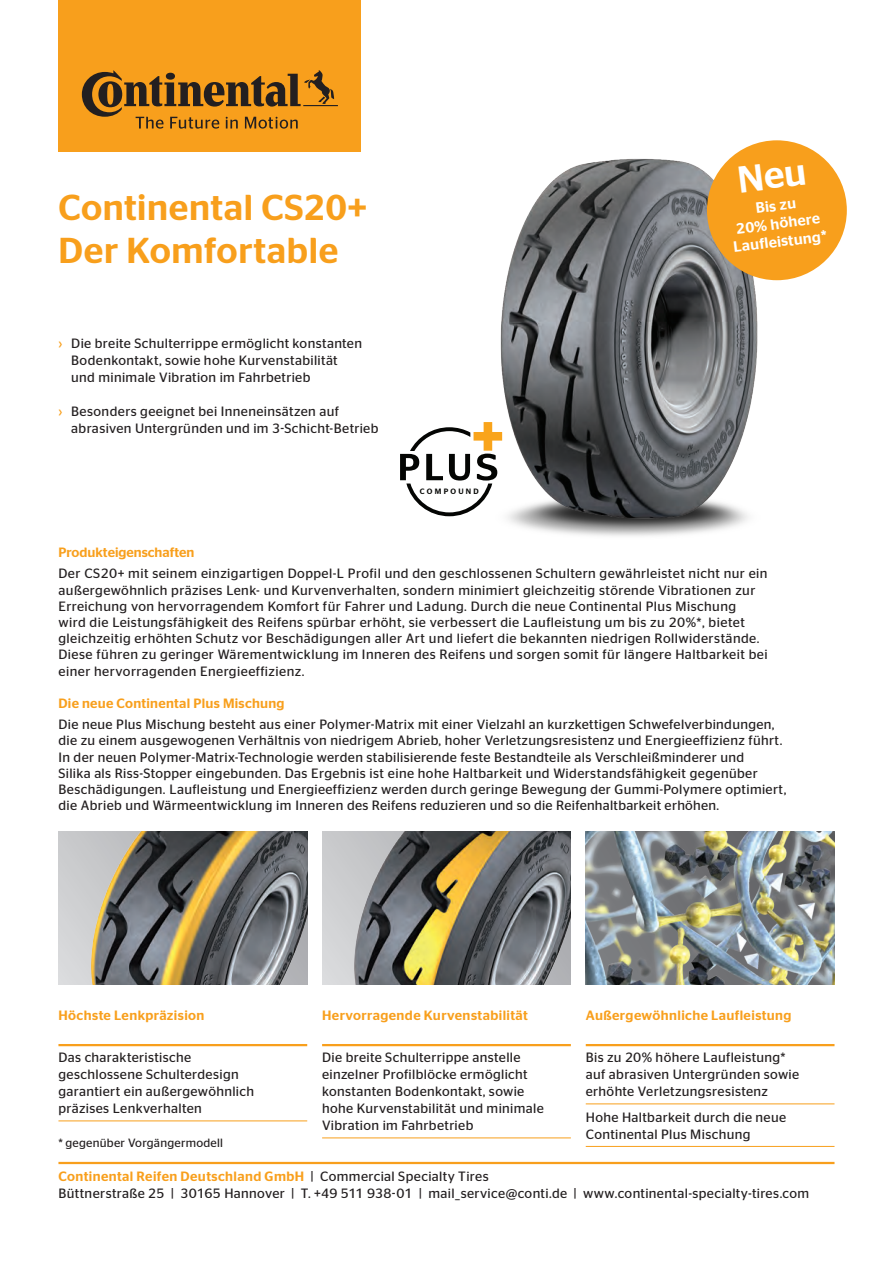
<style>
.page{position:relative;width:893px;height:1263px;background:#fff}
.page>*{position:absolute;margin:0;border:0;box-sizing:border-box;transform-origin:0 0}
.t1{font:500 36px/42.5px "Continental Stag Sans";letter-spacing:.015em;color:#f89f1c}
.t2{font:500 15px/18px "Continental Stag Sans";color:#fff;text-align:center}
.t3{font:13.5px/17px "Continental Stag Sans";letter-spacing:.03em;color:#231f20}
.t4{font:500 13.5px "Continental Stag Sans";letter-spacing:.02em;color:#f89f1c}
.t5{font:500 13.5px "Continental Stag Sans";color:#f89f1c}
.t6{font:12px "Continental Stag Sans";letter-spacing:.02em;color:#231f20}
.t7{font:500 7.8px "Continental Stag Sans";letter-spacing:.29em;color:#040503}
.s1{color:#f89f1c}
.s2{font-weight:500;color:#f89f1c}
</style>
<div class="page">
<hr style="left:58px;top:1044px;width:249px;height:2px;background:#f89f1c">
<hr style="left:58px;top:1120px;width:249px;height:1px;background:#f89f1c">
<hr style="left:322px;top:1044px;width:249px;height:2px;background:#f89f1c">
<hr style="left:322px;top:1137px;width:249px;height:1px;background:#f89f1c">
<hr style="left:586px;top:1044px;width:248px;height:2px;background:#f89f1c">
<hr style="left:586px;top:1103px;width:248px;height:1px;background:#f89f1c">
<hr style="left:586px;top:1146px;width:248px;height:1px;background:#f89f1c">
<div style="left:58px;top:831px;width:249px;height:153px;background:#d0d1d3"></div>
<img style="left:88px;top:831px;width:219px;height:153px">
<div style="left:322px;top:831px;width:249px;height:153px;background:#cfd0d2"></div>
<img style="left:352px;top:831px;width:219px;height:153px">
<img style="left:586px;top:831px;width:248px;height:153px">
<img style="left:510px;top:521px;width:235px;height:15px">
<img style="left:449px;top:140px;width:341px;height:381px">
<svg style="left:400px;top:422px;width:102px;height:94px"></svg>
<div style="left:707px;top:140px;width:140px;height:140px;background:#f89f1c;border-radius:50%"></div>
<hr style="left:58px;top:1162px;width:776px;height:2px;background:#f89f1c">
<div style="left:58px;top:0;width:303px;height:152px;background:#f89f1c"></div>
<svg style="left:82px;top:70px;width:256px;height:59px"></svg>
<h1 class="t1" style="left:58px;top:186px;width:310px">Continental CS20+<br>Der Komfortable</h1>
<p class="t3" style="left:71px;top:334px;width:292px;text-indent:-13px"><span class="s1">›</span> Die breite Schulterrippe ermöglicht konstanten<br>Bodenkontakt, sowie hohe Kurvenstabilität und minimale Vibration im Fahrbetrieb</p>
<p class="t3" style="left:71px;top:402px;width:309px;text-indent:-13px"><span class="s1">›</span> Besonders geeignet bei Inneneinsätzen auf abrasiven Untergründen und im 3-Schicht-Betrieb</p>
<p class="t7" style="left:420px;top:487px;width:60px">COMPOUND</p>
<p class="t2" style="left:728px;top:202px;width:95px;rotate:-7deg">Bis zu<br>20% höhere<br>Laufleistung*</p>
<p class="t5" style="left:58px;top:545px;width:137px">Produkteigenschaften</p>
<p class="t3" style="left:58px;top:566px;width:711px;line-height:16.2px">Der CS20+ mit seinem einzigartigen Doppel-L Profil und den geschlossenen Schultern gewährleistet nicht nur ein außergewöhnlich präzises Lenk- und Kurvenverhalten, sondern minimiert gleichzeitig störende Vibrationen zur Erreichung von hervorragendem Komfort für Fahrer und Ladung. Durch die neue Continental Plus Mischung<br>wird die Leistungsfähigkeit des Reifens spürbar erhöht, sie verbessert die Laufleistung um bis zu 20%*, bietet gleichzeitig erhöhten Schutz vor Beschädigungen aller Art und liefert die bekannten niedrigen Rollwiderstände.<br>Diese führen zu geringer Wärementwicklung im Inneren des Reifens und sorgen somit für längere Haltbarkeit bei einer hervorragenden Energieeffizienz.</p>
<p class="t4" style="left:58px;top:696px;width:228px">Die neue Continental Plus Mischung</p>
<p class="t3" style="left:58px;top:716px;width:729px;line-height:16.2px">Die neue Plus Mischung besteht aus einer Polymer-Matrix mit einer Vielzahl an kurzkettigen Schwefelverbindungen, die zu einem ausgewogenen Verhältnis von niedrigem Abrieb, hoher Verletzungsresistenz und Energieeffizienz führt.<br>In der neuen Polymer-Matrix-Technologie werden stabilisierende feste Bestandteile als Verschleißminderer und<br>Silika als Riss-Stopper eingebunden. Das Ergebnis ist eine hohe Haltbarkeit und Widerstandsfähigkeit gegenüber Beschädigungen. Laufleistung und Energieeffizienz werden durch geringe Bewegung der Gummi-Polymere optimiert, die Abrieb und Wärmeentwicklung im Inneren des Reifens reduzieren und so die Reifenhaltbarkeit erhöhen.</p>
<p class="t4" style="left:58px;top:1007px;width:148px">Höchste Lenkpräzision</p>
<p class="t3" style="left:58px;top:1049px;width:197px">Das charakteristische geschlossene Schulterdesign garantiert ein außergewöhnlich präzises Lenkverhalten</p>
<p class="t6" style="left:58px;top:1136px;width:166px">* gegenüber Vorgängermodell</p>
<p class="t4" style="left:322px;top:1007px;width:207px">Hervorragende Kurvenstabilität</p>
<p class="t3" style="left:322px;top:1049px;width:223px">Die breite Schulterrippe anstelle einzelner Profilblöcke ermöglicht konstanten Bodenkontakt, sowie hohe Kurvenstabilität und minimale Vibration im Fahrbetrieb</p>
<p class="t4" style="left:586px;top:1007px;width:207px">Außergewöhnliche Laufleistung</p>
<p class="t3" style="left:586px;top:1049px;width:215px">Bis zu 20% höhere Laufleistung* auf abrasiven Untergründen sowie erhöhte Verletzungsresistenz</p>
<p class="t3" style="left:586px;top:1108px;width:202px">Hohe Haltbarkeit durch die neue<br>Continental Plus Mischung</p>
<p class="t3" style="left:58px;top:1168px;width:752px"><span class="s2">Continental Reifen Deutschland GmbH</span> | Commercial Specialty Tires<br>Büttnerstraße 25 | 30165 Hannover | T. +49 511 938-01 | mail_service@conti.de | www.continental-specialty-tires.com</p>
</div>
